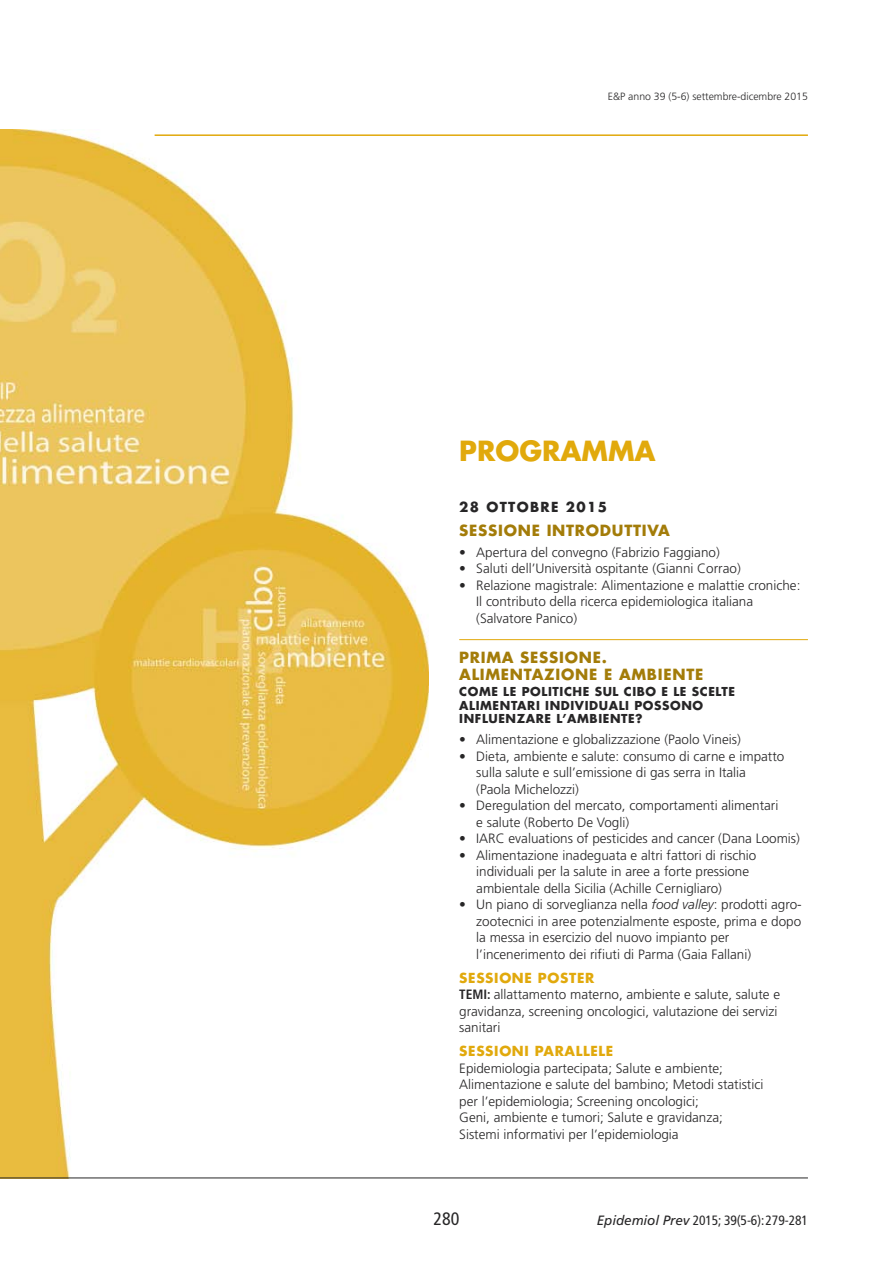
<style>
.page{position:relative;width:893px;height:1263px;background:#fff}
.page>*{position:absolute;margin:0;border:0;box-sizing:border-box;transform-origin:0 0}
.t1{font:700 27px "Futura";color:#e1a90c}
.t2{font:condensed 18px "Frutiger";color:#272627}
.t3{font:700 15px/16.5px "Futura";letter-spacing:.05em;color:#a37c09}
.t4{font:300 13.5px/16.5px "Frutiger";color:#272627}
.t5{font:condensed 13.5px "Frutiger";letter-spacing:-.005em;color:#272627}
.t6{font:700 13.5px "Futura";letter-spacing:.05em;color:#e1a90c}
.t7{font:700 13.5px "Futura";letter-spacing:.1em;color:#272627}
.t8{font:700 12px/13.5px "Futura";letter-spacing:.05em;color:#272627}
.t9{font:300 10.5px "Frutiger";color:#272627}
.s1{font-style:italic}
.s2{font-weight:700;font-stretch:condensed}
.s3{font-style:italic;font-stretch:normal}
</style>
<div class="page">
<img style="left:0;top:130px;width:428px;height:1048px">
<hr style="left:155px;top:134px;width:653px;height:2px;background:#e1a90c">
<hr style="left:459px;top:639px;width:349px;height:1px;background:#e1a90c">
<hr style="left:0;top:1178px;width:808px;height:1px;background:#272627">
<p class="t9" style="left:608px;top:93px;width:202px">E&amp;P anno 39 (5-6) settembre-dicembre 2015</p>
<h1 class="t1" style="left:459px;top:438px;width:198px">PROGRAMMA</h1>
<p class="t7" style="left:459px;top:500px;width:149px">28 OTTOBRE 2015</p>
<p class="t3" style="left:459px;top:523px;width:212px">SESSIONE INTRODUTTIVA</p>
<p class="t4" style="left:459px;top:545px;width:262px">• Apertura del convegno (Fabrizio Faggiano)</p>
<p class="t4" style="left:459px;top:561px;width:283px">• Saluti dell’Università ospitante (Gianni Corrao)</p>
<p class="t4" style="left:476px;top:578px;width:326px;text-indent:-17px">• Relazione magistrale: Alimentazione e malattie croniche:<br>Il contributo della ricerca epidemiologica italiana (Salvatore Panico)</p>
<p class="t3" style="left:459px;top:651px;width:246px">PRIMA SESSIONE.<br>ALIMENTAZIONE E AMBIENTE</p>
<p class="t8" style="left:459px;top:686px;width:277px">COME LE POLITICHE SUL CIBO E LE SCELTE<br>ALIMENTARI INDIVIDUALI POSSONO<br>INFLUENZARE L’AMBIENTE?</p>
<p class="t4" style="left:459px;top:732px;width:283px">• Alimentazione e globalizzazione (Paolo Vineis)</p>
<p class="t4" style="left:476px;top:749px;width:310px;text-indent:-17px">• Dieta, ambiente e salute: consumo di carne e impatto sulla salute e sull’emissione di gas serra in Italia<br>(Paola Michelozzi)</p>
<p class="t4" style="left:476px;top:798px;width:304px;text-indent:-17px">• Deregulation del mercato, comportamenti alimentari e salute (Roberto De Vogli)</p>
<p class="t4" style="left:459px;top:831px;width:342px">• IARC evaluations of pesticides and cancer (Dana Loomis)</p>
<p class="t4" style="left:476px;top:848px;width:282px;text-indent:-17px">• Alimentazione inadeguata e altri fattori di rischio individuali per la salute in aree a forte pressione ambientale della Sicilia (Achille Cernigliaro)</p>
<p class="t4" style="left:476px;top:897px;width:327px;text-indent:-17px">• Un piano di sorveglianza nella <span class="s1">food valley</span>: prodotti agro&shy;zootecnici in aree potenzialmente esposte, prima e dopo la messa in esercizio del nuovo impianto per l’incenerimento dei rifiuti di Parma (Gaia Fallani)</p>
<p class="t6" style="left:459px;top:971px;width:137px">SESSIONE POSTER</p>
<p class="t4" style="left:459px;top:987px;width:322px"><span class="s2">TEMI:</span> allattamento materno, ambiente e salute, salute e gravidanza, screening oncologici, valutazione dei servizi sanitari</p>
<p class="t6" style="left:459px;top:1045px;width:156px">SESSIONI PARALLELE</p>
<p class="t4" style="left:459px;top:1061px;width:306px">Epidemiologia partecipata; Salute e ambiente; Alimentazione e salute del bambino; Metodi statistici per l’epidemiologia; Screening oncologici;<br>Geni, ambiente e tumori; Salute e gravidanza; Sistemi informativi per l’epidemiologia</p>
<h2 class="t2" style="left:434px;top:1212px;width:27px">280</h2>
<p class="t5" style="left:597px;top:1215px;width:213px"><span class="s3">Epidemiol Prev</span> 2015; 39(5-6):279-281</p>
</div>
